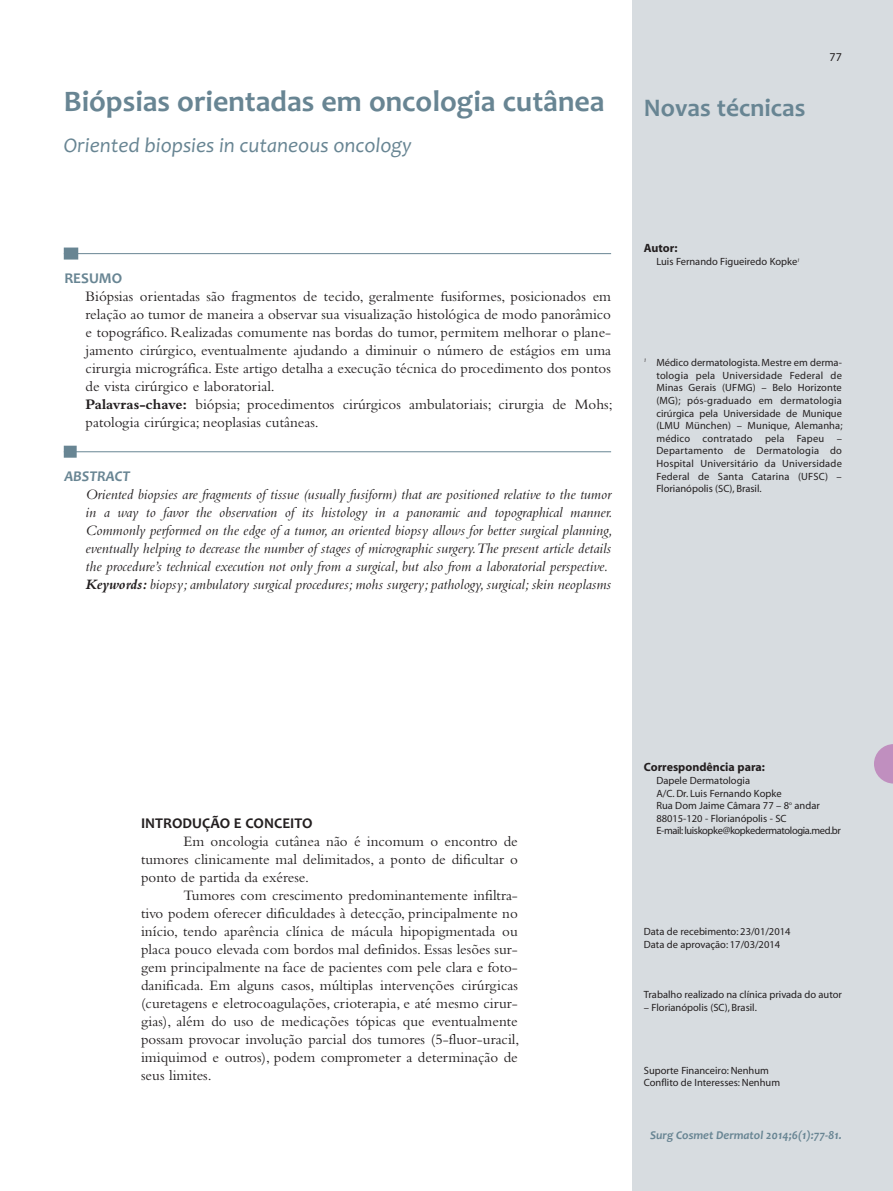
<style>
.page{position:relative;width:893px;height:1191px;background:#fff}
.page>*{position:absolute;margin:0;border:0;box-sizing:border-box;transform-origin:0 0}
.t1{font:700 30px "Candara";color:#688593}
.t2{font:700 25.5px "Candara";color:#688593}
.t3{font:italic 21px "Candara";color:#688593}
.t4{font:15px/18px "Bembo";color:#231f20;text-align:justify}
.t5{font:italic 15px/18px "Bembo";color:#231f20}
.t6{font:700 15px "Candara";color:#231f20}
.t7{font:italic 700 15px "Candara";color:#688593}
.t8{font:700 15px "Candara";color:#688593}
.t9{font:italic 700 12px "Candara";color:#688593}
.t10{font:700 12px "Myriad";color:#231f20}
.t11{font:12px "Myriad";color:#231f20}
.t12{font:10.5px/12.6px "Myriad";color:#231f20}
.s1{font-weight:700}
</style>
<div class="page">
<div style="left:633px;top:0;width:260px;height:1191px;background:#d7dce0"></div>
<hr style="left:64px;top:253px;width:547px;height:1px;background:#688593">
<div style="left:64px;top:247px;width:14px;height:12px;background:#688593"></div>
<hr style="left:64px;top:451px;width:547px;height:1px;background:#688593">
<div style="left:64px;top:446px;width:13px;height:12px;background:#688593"></div>
<svg style="left:874px;top:744px;width:19px;height:39px"></svg>
<h1 class="t1" style="left:64px;top:90px;width:542px">Biópsias orientadas em oncologia cutânea</h1>
<h3 class="t3" style="left:64px;top:137px;width:349px">Oriented biopsies in cutaneous oncology</h3>
<h2 class="t2" style="left:644px;top:98px;width:163px">Novas técnicas</h2>
<p class="t11" style="left:830px;top:52px;width:14px">77</p>
<p class="t8" style="left:64px;top:273px;width:59px">RESU MO</p>
<p class="t4" style="left:86px;top:289px;width:528px;text-align:left">Biópsias orientadas são fragmentos de tecido, geralmente fusiformes, posicionados em relação ao tumor de maneira a observar sua visualização histológica de modo panorâmico e topográfico. Realizadas comumente nas bordas do tumor, permitem melhorar o plane&shy;jamento cirúrgico, eventualmente ajudando a diminuir o número de estágios em uma cirurgia micrográfica. Este artigo detalha a execução técnica do procedimento dos pontos de vista cirúrgico e laboratorial.<br><span class="s1">Palavras-chave:</span> biópsia; procedimentos cirúrgicos ambulatoriais; cirurgia de Mohs; patologia cirúrgica; neoplasias cutâneas.</p>
<p class="t7" style="left:64px;top:471px;width:67px">ABSTRACT</p>
<p class="t5" style="left:86px;top:487px;width:528px">Oriented biopsies are fragments of tissue (usually fusiform) that are positioned relative to the tumor in a way to favor the observation of its histology in a panoramic and topographical manner.<br>Commonly performed on the edge of a tumor, an oriented biopsy allows for better surgical planning, eventually helping to decrease the number of stages of micrographic surgery. The present article details the procedure’s technical execution not only from a surgical, but also from a laboratorial perspective.<br><span class="s1">Keywords:</span> biopsy; ambulatory surgical procedures; mohs surgery; pathology, surgical; skin neoplasms</p>
<p class="t10" style="left:644px;top:243px;width:35px">Autor:</p>
<p class="t12" style="left:656px;top:256px;width:145px">Luis Fernando Figueiredo Kopke<sup>1</sup></p>
<p class="t12" style="left:656px;top:357px;width:188px;text-align:justify;text-indent:-12px"><sup>1</sup> Médico dermatologista. Mestre em derma&shy;tologia pela Universidade Federal de Minas Gerais (UFMG) – Belo Horizonte (MG); pós-graduado em dermatologia cirúrgica pela Universidade de Munique (LMU München) – Munique, Alemanha; médico contratado pela Fapeu – Departamento de Dermatologia do Hospital Universitário da Universidade Federal de Santa Catarina (UFSC) – Florianópolis (SC), Brasil.</p>
<p class="t6" style="left:141px;top:818px;width:173px">INTRODUÇÃO E CONCEITO</p>
<p class="t4" style="left:141px;top:834px;width:378px;text-indent:43px">Em oncologia cutânea não é incomum o encontro de tumores clinicamente mal delimitados, a ponto de dificultar o ponto de partida da exérese.</p>
<p class="t4" style="left:141px;top:888px;width:380px;text-indent:43px">Tumores com crescimento predominantemente infiltra&shy;tivo podem oferecer dificuldades à detecção, principalmente no início, tendo aparência clínica de mácula hipopigmentada ou placa pouco elevada com bordos mal definidos. Essas lesões sur&shy;gem principalmente na face de pacientes com pele clara e foto&shy;danificada. Em alguns casos, múltiplas intervenções cirúrgicas (curetagens e eletrocoagulações, crioterapia, e até mesmo cirur&shy;gias), além do uso de medicações tópicas que eventualmente possam provocar involução parcial dos tumores (5-fluor-uracil, imiquimod e outros), podem comprometer a determinação de seus limites.</p>
<p class="t10" style="left:644px;top:762px;width:123px">Correspondência para:</p>
<p class="t12" style="left:656px;top:775px;width:186px">Dapele Dermatologia<br>A/C. Dr. Luis Fernando Kopke<br>Rua Dom Jaime Câmara 77 – 8<sup>o</sup> andar<br>88015-120 - Florianópolis - SC<br>E-mail: luiskopke@kopkedermatologia.med.br</p>
<p class="t12" style="left:644px;top:926px;width:148px">Data de recebimento: 23/01/2014<br>Data de aprovação: 17/03/2014</p>
<p class="t12" style="left:644px;top:989px;width:200px">Trabalho realizado na clínica privada do autor</p>
<p class="t12" style="left:644px;top:1001px;width:115px">– Florianópolis (SC), Brasil.</p>
<p class="t12" style="left:644px;top:1064px;width:138px">Suporte Financeiro: Nenhum<br>Conflito de Interesses: Nenhum</p>
<p class="t9" style="left:650px;top:1130px;width:193px">Surg Cosmet Dermatol 2014;6(1):77-81.</p>
</div>
